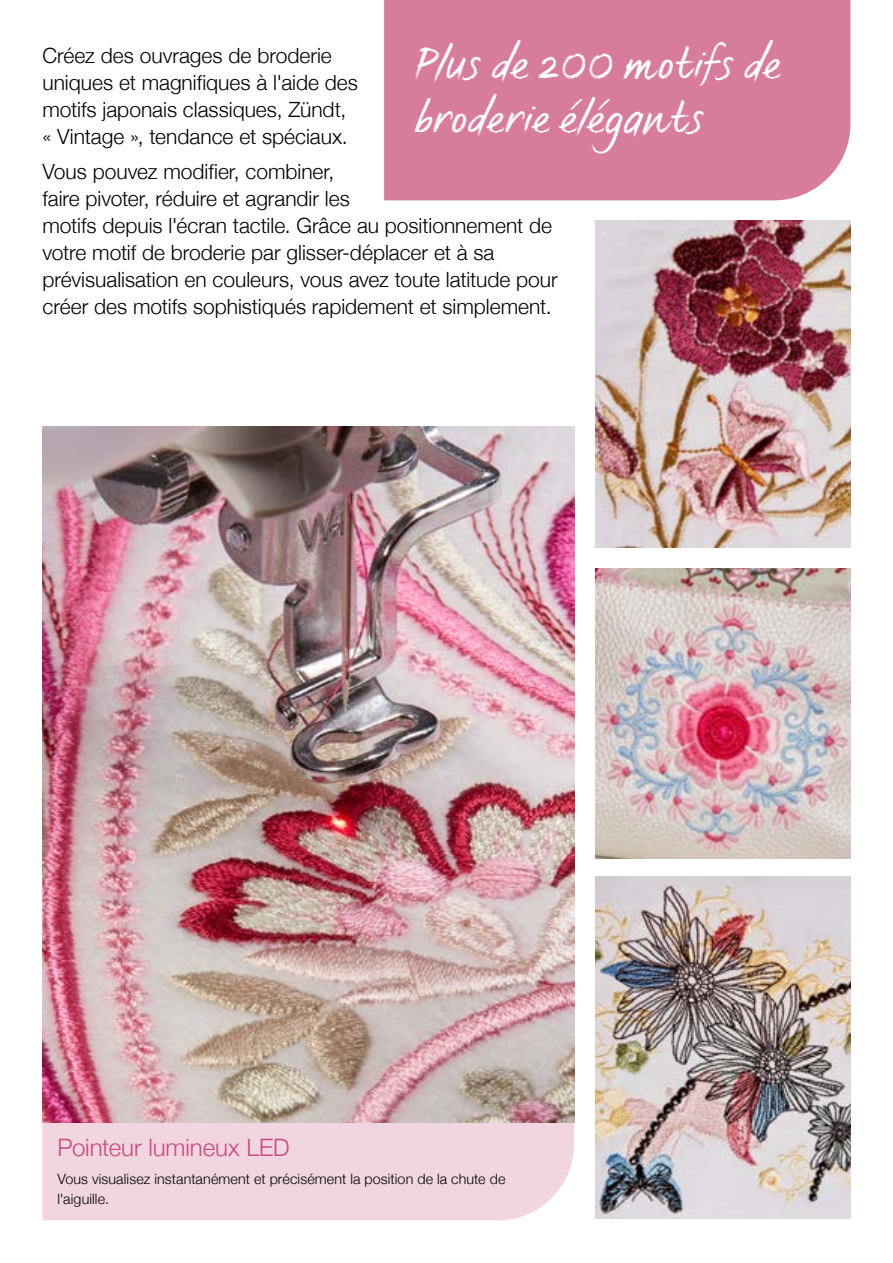
<style>
.page{position:relative;width:893px;height:1263px;background:#fff}
.page>*{position:absolute;margin:0;border:0;box-sizing:border-box;transform-origin:0 0}
.t1{font:45px/54px "FS Sammy";color:#fff}
.t2{font:300 24px "Helvetica Neue";letter-spacing:-.005em;color:#cc497d}
.t3{font:300 21px/27px "Helvetica Neue";color:#000}
.t4{font:300 14.25px/19.5px "Helvetica Neue";letter-spacing:.01em;color:#000}
</style>
<div class="page">
<img style="left:595px;top:876px;width:255px;height:343px">
<div style="left:43px;top:1122px;width:531px;height:98px;background:#f1d5e0"></div>
<img style="left:43px;top:426px;width:531px;height:696px">
<img style="left:595px;top:221px;width:255px;height:326px">
<img style="left:595px;top:569px;width:255px;height:289px">
<div style="left:384px;top:0;width:466px;height:200px;background:#d87c9d"></div>
<h1 class="t1" style="left:414px;top:36px;width:367px">Plus de 200 motifs de broderie élégants</h1>
<p class="t3" style="left:43px;top:40px;width:317px">Créez des ouvrages de broderie uniques et magnifiques à l'aide des motifs japonais classiques, Zündt, « Vintage », tendance et spéciaux.</p>
<p class="t3" style="left:43px;top:157px;width:517px">Vous pouvez modifier, combiner,<br>faire pivoter, réduire et agrandir les<br>motifs depuis l'écran tactile. Grâce au positionnement de votre motif de broderie par glisser-déplacer et à sa prévisualisation en couleurs, vous avez toute latitude pour créer des motifs sophistiqués rapidement et simplement.</p>
<p class="t2" style="left:57px;top:1128px;width:234px">Pointeur lumineux LED</p>
<p class="t4" style="left:57px;top:1168px;width:449px">Vous visualisez instantanément et précisément la position de la chute de l'aiguille.</p>
</div>
